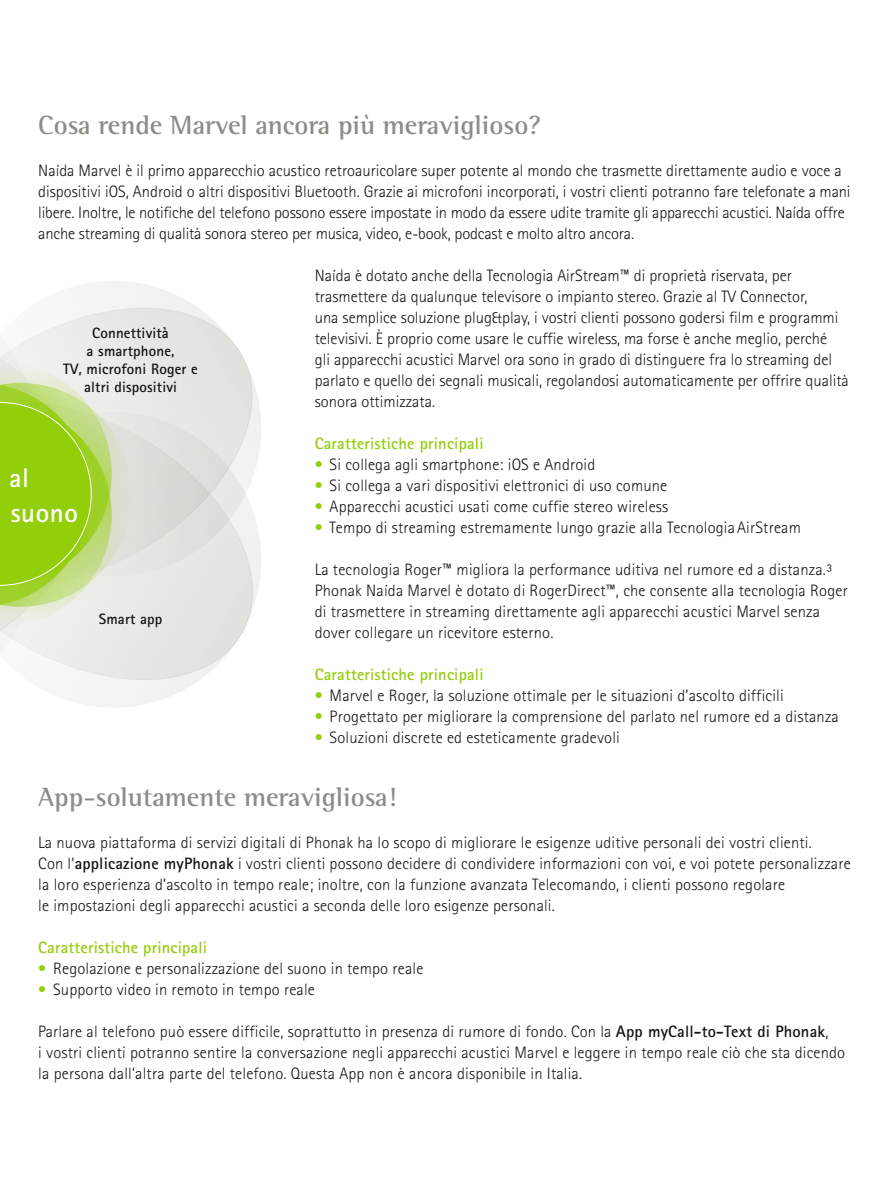
<style>
.page{position:relative;width:889px;height:1191px;background:#fff}
.page>*{position:absolute;margin:0;border:0;box-sizing:border-box;transform-origin:0 0}
.t1{font:700 27px "Rotis Semi Serif Pro";color:#8d8c85}
.t2{font:700 27px/35.2px "Rotis Sans Serif Pro";letter-spacing:.02em;color:#fff}
.t3{font:300 16.5px/21px "Rotis Sans Serif Pro";letter-spacing:.01em;color:#141414}
.t4{font:700 16.5px "Rotis Sans Serif Pro";letter-spacing:.01em;color:#93ce0a}
.t5{font:700 15px/18px "Rotis Sans Serif Pro";letter-spacing:.01em;color:#141414;text-align:center}
.s1{color:#93ce0a}
.s2{font-weight:700}
</style>
<div class="page">
<svg style="left:146px;top:601px;width:109px;height:94px"></svg>
<svg style="left:146px;top:293px;width:115px;height:308px"></svg>
<svg style="left:0;top:281px;width:146px;height:427px"></svg>
<h1 class="t1" style="left:38px;top:114px;width:504px">Cosa rende Marvel ancora più meraviglioso?</h1>
<p class="t3" style="left:38px;top:160px;width:814px">Naída Marvel è il primo apparecchio acustico retroauricolare super potente al mondo che trasmette direttamente audio e voce a dispositivi iOS, Android o altri dispositivi Bluetooth. Grazie ai microfoni incorporati, i vostri clienti potranno fare telefonate a mani libere. Inoltre, le notifiche del telefono possono essere impostate in modo da essere udite tramite gli apparecchi acustici. Naída offre anche streaming di qualità sonora stereo per musica, video, e-book, podcast e molto altro ancora.</p>
<p class="t5" style="left:63px;top:325px;width:136px">Connettività<br>a smartphone,<br>TV, microfoni Roger e altri dispositivi</p>
<h1 class="t2" style="left:9px;top:461px;width:70px">al suono</h1>
<p class="t5" style="left:99px;top:611px;width:65px">Smart app</p>
<p class="t3" style="left:315px;top:265px;width:535px">Naída è dotato anche della Tecnologia AirStream™ di proprietà riservata, per trasmettere da qualunque televisore o impianto stereo. Grazie al TV Connector,<br>una semplice soluzione plug&amp;play, i vostri clienti possono godersi film e programmi televisivi. È proprio come usare le cuffie wireless, ma forse è anche meglio, perché<br>gli apparecchi acustici Marvel ora sono in grado di distinguere fra lo streaming del parlato e quello dei segnali musicali, regolandosi automaticamente per offrire qualità sonora ottimizzata.</p>
<p class="t4" style="left:315px;top:436px;width:170px">Caratteristiche principali</p>
<p class="t3" style="left:315px;top:454px;width:282px"><span class="s1">•</span> Si collega agli smartphone: iOS e Android</p>
<p class="t3" style="left:315px;top:475px;width:354px"><span class="s1">•</span> Si collega a vari dispositivi elettronici di uso comune</p>
<p class="t3" style="left:315px;top:496px;width:355px"><span class="s1">•</span> Apparecchi acustici usati come cuffie stereo wireless</p>
<p class="t3" style="left:315px;top:517px;width:488px"><span class="s1">•</span> Tempo di streaming estremamente lungo grazie alla Tecnologia AirStream</p>
<p class="t3" style="left:315px;top:559px;width:534px">La tecnologia Roger™ migliora la performance uditiva nel rumore ed a distanza. 3<br>Phonak Naída Marvel è dotato di RogerDirect™, che consente alla tecnologia Roger di trasmettere in streaming direttamente agli apparecchi acustici Marvel senza dover collegare un ricevitore esterno.</p>
<p class="t4" style="left:315px;top:667px;width:170px">Caratteristiche principali</p>
<p class="t3" style="left:315px;top:685px;width:470px"><span class="s1">•</span> Marvel e Roger, la soluzione ottimale per le situazioni d’ascolto difficili</p>
<p class="t3" style="left:315px;top:706px;width:525px"><span class="s1">•</span> Progettato per migliorare la comprensione del parlato nel rumore ed a distanza</p>
<p class="t3" style="left:315px;top:727px;width:307px"><span class="s1">•</span> Soluzioni discrete ed esteticamente gradevoli</p>
<h1 class="t1" style="left:38px;top:786px;width:360px">App-solutamente meravigliosa!</h1>
<p class="t3" style="left:38px;top:832px;width:814px">La nuova piattaforma di servizi digitali di Phonak ha lo scopo di migliorare le esigenze uditive personali dei vostri clienti.<br>Con l’<span class="s2">applicazione myPhonak</span> i vostri clienti possono decidere di condividere informazioni con voi, e voi potete personalizzare la loro esperienza d’ascolto in tempo reale; inoltre, con la funzione avanzata Telecomando, i clienti possono regolare<br>le impostazioni degli apparecchi acustici a seconda delle loro esigenze personali.</p>
<p class="t4" style="left:38px;top:940px;width:170px">Caratteristiche principali</p>
<p class="t3" style="left:38px;top:958px;width:387px"><span class="s1">•</span> Regolazione e personalizzazione del suono in tempo reale</p>
<p class="t3" style="left:38px;top:979px;width:278px"><span class="s1">•</span> Supporto video in remoto in tempo reale</p>
<p class="t3" style="left:38px;top:1021px;width:808px">Parlare al telefono può essere difficile, soprattutto in presenza di rumore di fondo. Con la <span class="s2">App myCall-to-Text di Phonak</span>,<br>i vostri clienti potranno sentire la conversazione negli apparecchi acustici Marvel e leggere in tempo reale ciò che sta dicendo la persona dall’altra parte del telefono. Questa App non è ancora disponibile in Italia.</p>
</div>
